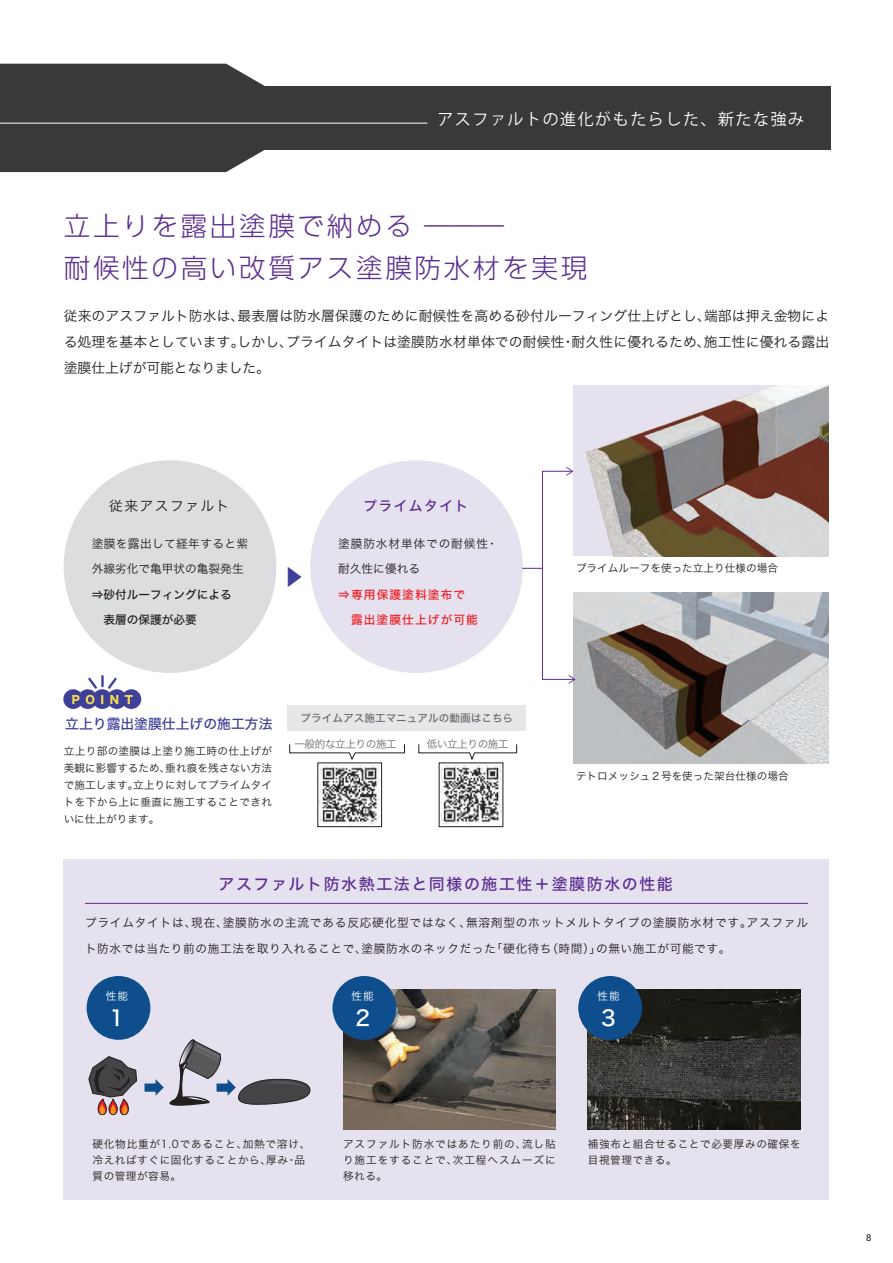
<style>
.page{position:relative;width:893px;height:1263px;background:#fff}
.page>*{position:absolute;margin:0;border:0;box-sizing:border-box;transform-origin:0 0}
.t1{font:300 26.55px/42.5px "UD Shin Go Pro";letter-spacing:.1em;color:#5b2e91}
.t2{font:21.3px "Hira Kaku Std W5";color:#fff}
.t3{font:21.3px "Koz Go Pro";color:#3e3f99}
.t4{font:15.9px "Hira Kaku Std W5";letter-spacing:.1em;color:#5b2e91}
.t5{font:15.9px "Koz Go Pr 6 N";letter-spacing:.1em;color:#fff}
.t6{font:13.8px/25.5px "Hira Kaku Std W3";letter-spacing:.01em;color:#231f20;text-align:justify}
.t7{font:13.8px "Hira Kaku Std W5";color:#3e3f99}
.t8{font:13.8px "Hira Kaku Std W3";letter-spacing:.1em;color:#231f20}
.t9{font:13.8px "Hira Kaku Std W5";letter-spacing:.1em;color:#5b2e91}
.t10{font:11.7px/25.5px "Hira Kaku Std W3";letter-spacing:.05em;color:#231f20}
.t11{font:11.7px/25.5px "Hira Kaku Std W3";letter-spacing:.015em;color:#231f20}
.t12{font:11.7px/25.5px "Hira Kaku Std W5";color:#231f20}
.t13{font:11.7px/25.5px "Hira Kaku Std W5";letter-spacing:.095em;color:#ee1d23}
.t14{font:11.7px/25.5px "Hira Kaku Std W3";letter-spacing:.075em;color:#231f20}
.t15{font:10.65px/16.2px "Hira Kaku Std W3";letter-spacing:.05em;color:#231f20}
.t16{font:10.65px "Hira Kaku Std W3";color:#231f20}
.t17{font:10.65px "Hira Kaku Std W5";color:#6c6d70}
.t18{font:10.65px "Hira Kaku Std W3";letter-spacing:-.04em;color:#6c6d70}
.t19{font:10.65px "Hira Kaku Std W3";color:#fff}
.t20{font:500 9.6px "Avenir";color:#231f20}
</style>
<div class="page">
<div style="left:0;top:64px;width:265px;height:108px;background:#393939"></div>
<div style="left:172px;top:86px;width:658px;height:64px;background:#393939"></div>
<div style="left:64px;top:460px;width:212px;height:213px;background:#dcdddf;border-radius:50%"></div>
<div style="left:310px;top:460px;width:213px;height:213px;background:#e6e1ef;border-radius:50%"></div>
<img style="left:574px;top:593px;width:255px;height:170px">
<img style="left:574px;top:386px;width:255px;height:170px">
<div style="left:64px;top:859px;width:765px;height:340px;background:#e6e1ef"></div>
<svg style="left:521px;top:467px;width:54px;height:217px"></svg>
<div style="left:288px;top:705px;width:238px;height:26px;background:#e6e7e9"></div>
<img style="left:318px;top:762px;width:64px;height:63px">
<img style="left:439px;top:762px;width:64px;height:63px">
<hr style="left:85px;top:903px;width:723px;height:1px;background:#5b2e91">
<hr style="left:0;top:123px;width:427px;height:1px;background:#fff">
<svg style="left:145px;top:1039px;width:166px;height:67px"></svg>
<svg style="left:88px;top:1056px;width:49px;height:59px"></svg>
<div style="left:87px;top:976px;width:63px;height:64px;background:#0f4e8c;border-radius:50%"></div>
<img style="left:343px;top:989px;width:213px;height:140px">
<div style="left:332px;top:976px;width:64px;height:64px;background:#0f4e8c;border-radius:50%"></div>
<img style="left:588px;top:989px;width:212px;height:140px">
<div style="left:578px;top:976px;width:64px;height:64px;background:#0f4e8c;border-radius:50%"></div>
<svg style="left:289px;top:744px;width:116px;height:16px"></svg>
<svg style="left:63px;top:675px;width:78px;height:34px"></svg>
<div style="left:318px;top:763px;width:64px;height:64px;border:1px solid #231f20"></div>
<svg style="left:418px;top:744px;width:99px;height:16px"></svg>
<h3 class="t5" style="left:437px;top:110px;width:368px">アスファルトの進化がもたらした、新たな強み</h3>
<h1 class="t1" style="left:64px;top:204px;width:525px">立上りを露出塗膜で納める ―――<br>耐候性の高い改質アス塗膜防水材を実現</h1>
<p class="t6" style="left:64px;top:303px;width:767px">従来のアスファルト防水は、最表層は防水層保護のために耐候性を高める砂付ルーフィング仕上げとし、端部は押え金物による処理を基本としています。しかし、プライムタイトは塗膜防水材単体での耐候性・耐久性に優れるため、施工性に優れる露出塗膜仕上げが可能となりました。</p>
<p class="t8" style="left:109px;top:495px;width:122px">従来アスファルト</p>
<p class="t11" style="left:92px;top:530px;width:158px">塗膜を露出して経年すると紫外線劣化で亀甲状の亀裂発生</p>
<p class="t12" style="left:92px;top:581px;width:142px">⇒砂付ルーフィングによる　表層の保護が必要</p>
<h2 class="t3" style="left:283px;top:564px;width:23px">▶</h2>
<p class="t9" style="left:363px;top:495px;width:107px">プライムタイト</p>
<p class="t14" style="left:338px;top:530px;width:161px">塗膜防水材単体での耐候性・耐久性に優れる</p>
<p class="t13" style="left:338px;top:581px;width:141px">⇒専用保護塗料塗布で　露出塗膜仕上げが可能</p>
<p class="t7" style="left:51px;top:713px;width:223px">　立上り露出塗膜仕上げの施工方法</p>
<p class="t15" style="left:64px;top:742px;width:210px;line-height:17px;text-align:justify">立上り部の塗膜は上塗り施工時の仕上げが美観に影響するため、垂れ痕を残さない方法で施工します。立上りに対してプライムタイトを下から上に垂直に施工することできれいに仕上がります。</p>
<p class="t17" style="left:301px;top:710px;width:214px">プライムアス施工マニュアルの動画はこちら</p>
<p class="t18" style="left:294px;top:736px;width:104px">一般的な立上りの施工</p>
<p class="t18" style="left:427px;top:736px;width:84px">低い立上りの施工</p>
<p class="t16" style="left:576px;top:560px;width:203px">プライムルーフを使った立上り仕様の場合</p>
<p class="t16" style="left:576px;top:768px;width:214px">テトロメッシュ２号を使った架台仕様の場合</p>
<h3 class="t4" style="left:218px;top:871px;width:456px">アスファルト防水熱工法と同様の施工性＋塗膜防水の性能</h3>
<p class="t10" style="left:85px;top:910px;width:725px">プライムタイトは、現在、塗膜防水の主流である反応硬化型ではなく、無溶剤型のホットメルトタイプの塗膜防水材です。アスファルト防水では当たり前の施工法を取り入れることで、塗膜防水のネックだった「硬化待ち（時間）」の無い施工が可能です。</p>
<p class="t19" style="left:106px;top:987px;width:24px">性能</p>
<h2 class="t2" style="left:110px;top:1002px;width:16px">1</h2>
<p class="t19" style="left:352px;top:987px;width:24px">性能</p>
<h2 class="t2" style="left:355px;top:1002px;width:16px">2</h2>
<p class="t19" style="left:597px;top:987px;width:24px">性能</p>
<h2 class="t2" style="left:601px;top:1002px;width:16px">3</h2>
<p class="t15" style="left:92px;top:1136px;width:219px">硬化物比重が1.0であること、加熱で溶け、冷えればすぐに固化することから、厚み・品質の管理が容易。</p>
<p class="t15" style="left:343px;top:1136px;width:214px;text-align:justify">アスファルト防水ではあたり前の、流し貼り施工をすることで、次工程へスムーズに移れる。</p>
<p class="t15" style="left:588px;top:1136px;width:214px">補強布と組合せることで必要厚みの確保を目視管理できる。</p>
<p class="t20" style="left:866px;top:1230px;width:7px">8</p>
</div>
